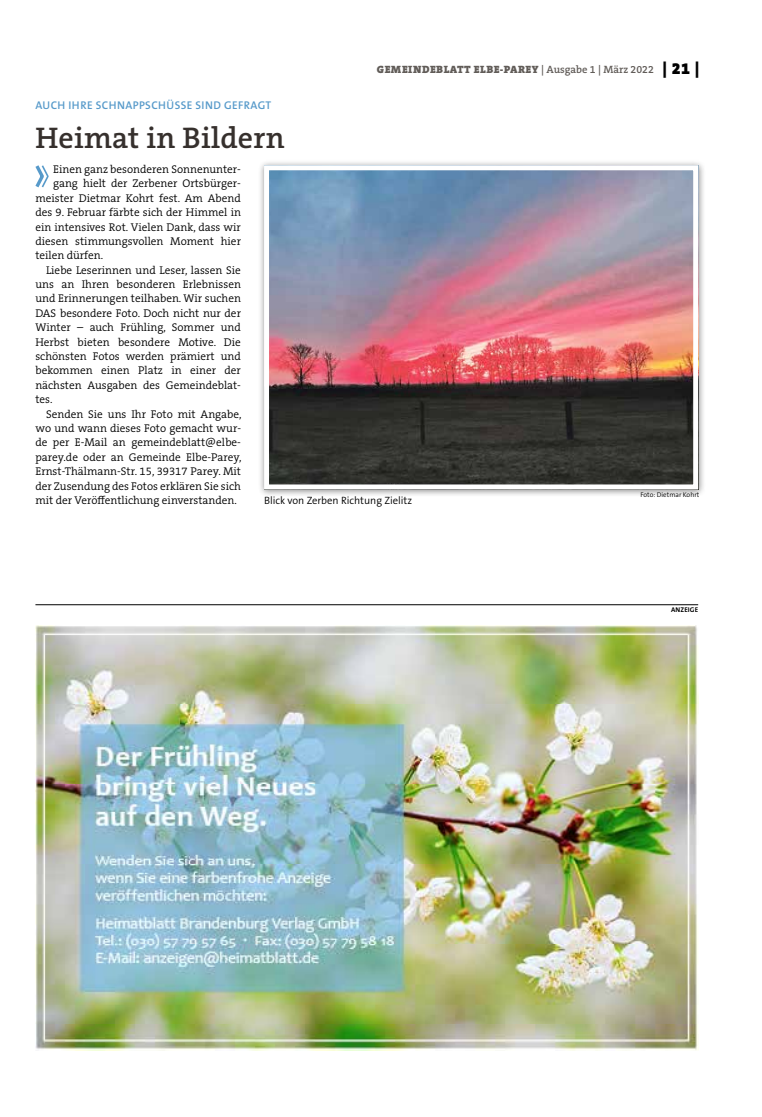
<style>
.page{position:relative;width:762px;height:1117px;background:#fff}
.page>*{position:absolute;margin:0;border:0;box-sizing:border-box;transform-origin:0 0}
.t1{font:600 30px "The Serif B W6";letter-spacing:.01em;color:#36302d}
.t2{font:300 11.25px "The Serif B W4";color:#000}
.t3{font:600 11.25px "The Sans B W6";letter-spacing:.035em;color:#579aca}
.t4{font:900 10.62px "The Serif B W9";letter-spacing:.045em;color:#615c58}
.t5{font:300 10.62px "The Sans B W4";color:#000}
.t6{font:300 6.88px "The Sans B W4";color:#000}
.t7{font:700 6.88px "The Sans B W7";letter-spacing:.025em;color:#000}
.s1{font-family:"The Serif B W6";font-weight:600}
.s2{font-size:16.25px;color:#000}
</style>
<div class="page">
<svg style="left:35px;top:165px;width:14px;height:23px"></svg>
<div style="left:258px;top:159px;width:448px;height:338px;background:#000;opacity:.45"></div>
<img style="left:270px;top:171px;width:422px;height:312px">
<div style="left:264px;top:165px;width:434px;height:324px;border:5px solid #fff"></div>
<hr style="left:35px;top:604px;width:663px;height:1px;background:#000">
<img style="left:35px;top:625px;width:663px;height:425px">
<p class="t4" style="left:377px;top:63px;width:324px">GEMEINDEBLATT ELBE-PAREY <span class="s1">| Ausgabe 1 | März 2022</span> <span class="s2">| 21 |</span></p>
<p class="t3" style="left:36px;top:98px;width:237px">AUCH IH RE SCH NAPPSCH ÜSSE SIND GEFRAGT</p>
<h1 class="t1" style="left:35px;top:118px;width:251px">Heimat in Bildern</h1>
<p class="t2" style="left:53px;top:162px;width:189px">Einen ganz besonderen Sonnenunter-</p>
<p class="t2" style="left:53px;top:176px;width:189px">gang hielt der Zerbener Ortsbürger-</p>
<p class="t2" style="left:35px;top:191px;width:207px">meister Dietmar Kohrt fest. Am Abend</p>
<p class="t2" style="left:35px;top:205px;width:207px">des 9. Februar färbte sich der Himmel in</p>
<p class="t2" style="left:35px;top:219px;width:207px">ein intensives Rot. Vielen Dank, dass wir</p>
<p class="t2" style="left:35px;top:234px;width:207px">diesen stimmungsvollen Moment hier</p>
<p class="t2" style="left:35px;top:248px;width:69px">teilen dürfen.</p>
<p class="t2" style="left:46px;top:262px;width:196px">Liebe Leserinnen und Leser, lassen Sie</p>
<p class="t2" style="left:35px;top:277px;width:207px">uns an Ihren besonderen Erlebnissen</p>
<p class="t2" style="left:35px;top:291px;width:207px">und Erinnerungen teilhaben. Wir suchen</p>
<p class="t2" style="left:35px;top:306px;width:207px">DAS besondere Foto. Doch nicht nur der</p>
<p class="t2" style="left:35px;top:320px;width:207px">Winter – auch Frühling, Sommer und</p>
<p class="t2" style="left:35px;top:334px;width:207px">Herbst bieten besondere Motive. Die</p>
<p class="t2" style="left:35px;top:349px;width:207px">schönsten Fotos werden prämiert und</p>
<p class="t2" style="left:35px;top:363px;width:207px">bekommen einen Platz in einer der</p>
<p class="t2" style="left:35px;top:377px;width:207px">nächsten Ausgaben des Gemeindeblat-</p>
<p class="t2" style="left:35px;top:392px;width:19px">tes.</p>
<p class="t2" style="left:46px;top:406px;width:197px">Senden Sie uns Ihr Foto mit Angabe,</p>
<p class="t2" style="left:35px;top:421px;width:207px">wo und wann dieses Foto gemacht wur-</p>
<p class="t2" style="left:35px;top:435px;width:207px">de per E-Mail an gemeindeblatt@elbe-</p>
<p class="t2" style="left:35px;top:449px;width:208px">parey.de oder an Gemeinde Elbe-Parey,</p>
<p class="t2" style="left:35px;top:464px;width:207px">Ernst-Thälmann-Str. 15, 39317 Parey. Mit</p>
<p class="t2" style="left:35px;top:478px;width:207px">der Zusendung des Fotos erklären Sie sich</p>
<p class="t2" style="left:35px;top:492px;width:203px">mit der Veröffentlichung einverstanden.</p>
<p class="t5" style="left:264px;top:493px;width:150px">Blick von Zerben Richtung Zielitz</p>
<p class="t6" style="left:640px;top:490px;width:61px">Foto: Dietmar Kohrt</p>
<p class="t7" style="left:671px;top:605px;width:29px">ANZEIGE</p>
</div>
